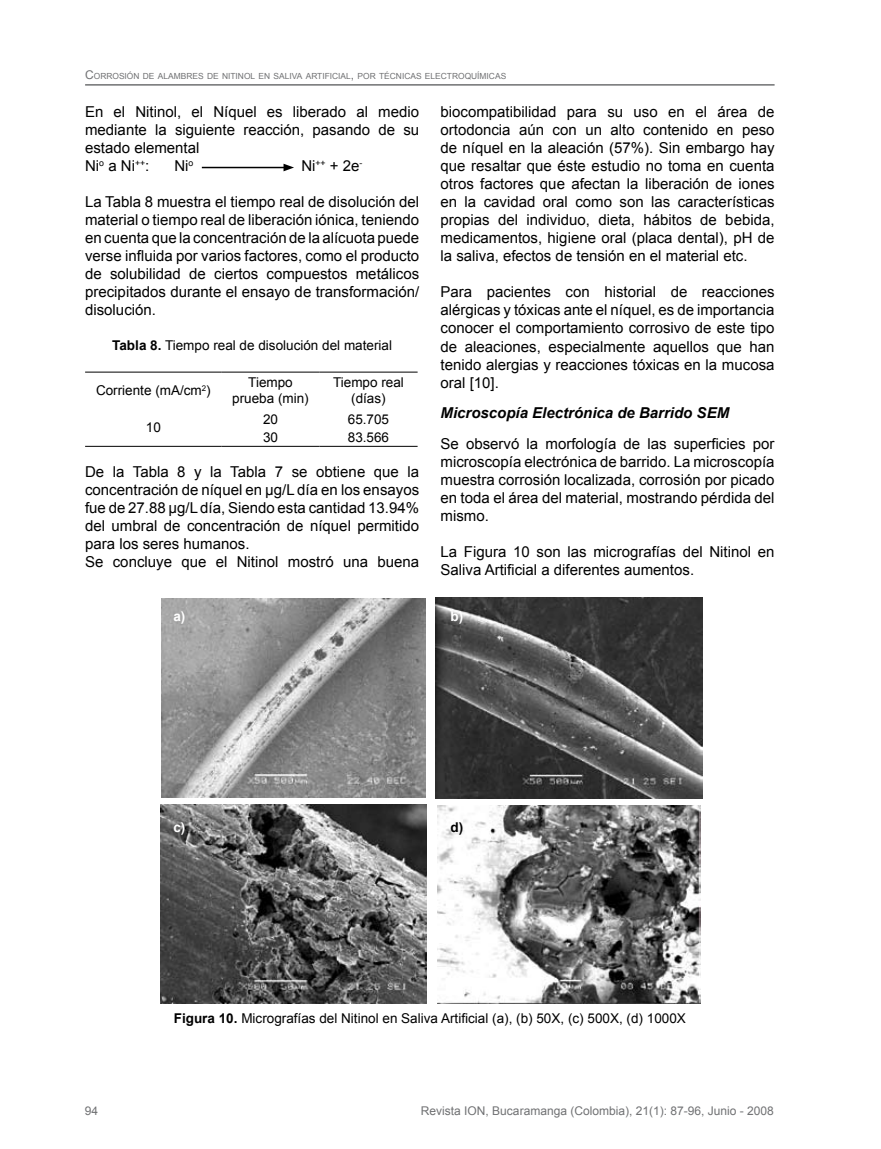
<style>
.page{position:relative;width:881px;height:1149px;background:#fff}
.page>*{position:absolute;margin:0;border:0;box-sizing:border-box;transform-origin:0 0}
.t1{font:15px/18px "Arial";color:#000;text-align:justify}
.t2{font:italic 700 15px "Arial";color:#000}
.t3{font:13.5px/16.2px "Arial";color:#000;text-align:center}
.t4{font:700 13.5px "Arial";color:#fff}
.t5{font:700 13.5px "Arial";color:#000}
.t6{font:12px "Arial";color:#707173}
.t7{font:8.4px "Arial";color:#707173}
.s1{font-size:12px}
.s2{font-weight:700}
</style>
<div class="page">
<hr style="left:85px;top:84px;width:689px;height:2px;background:#707173">
<hr style="left:202px;top:167px;width:84px;height:1px;background:#000">
<svg style="left:283px;top:164px;width:11px;height:7px"></svg>
<hr style="left:85px;top:372px;width:136px;height:1px;background:#000">
<hr style="left:221px;top:372px;width:98px;height:1px;background:#000">
<hr style="left:319px;top:372px;width:98px;height:1px;background:#000">
<hr style="left:85px;top:446px;width:136px;height:1px;background:#000">
<hr style="left:221px;top:446px;width:98px;height:1px;background:#000">
<hr style="left:319px;top:446px;width:98px;height:1px;background:#000">
<img style="left:161px;top:598px;width:264px;height:199px">
<img style="left:435px;top:597px;width:267px;height:201px">
<img style="left:160px;top:804px;width:266px;height:199px">
<img style="left:437px;top:805px;width:263px;height:197px">
<p class="t7" style="left:85px;top:70px;width:422px"><span class="s1">C</span>ORROSIÓN DE ALAMBRES DE NITINOL EN SALIVA ARTIFICIAL<span class="s1">,</span> POR TÉCNICAS ELECTROQUÍMICAS</p>
<p class="t1" style="left:85px;top:103px;width:335px;text-align:left">En el Nitinol, el Níquel es liberado al medio mediante la siguiente reacción, pasando de su estado elemental<br>Ni<sup>o</sup> a Ni<sup>++</sup>:</p>
<p class="t1" style="left:440px;top:103px;width:335px">biocompatibilidad para su uso en el área de ortodoncia aún con un alto contenido en peso de níquel en la aleación (57%). Sin embargo hay que resaltar que éste estudio no toma en cuenta otros factores que afectan la liberación de iones en la cavidad oral como son las características propias del individuo, dieta, hábitos de bebida, medicamentos, higiene oral (placa dental), pH de la saliva, efectos de tensión en el material etc.</p>
<p class="t1" style="left:440px;top:283px;width:335px">Para pacientes con historial de reacciones alérgicas y tóxicas ante el níquel, es de importancia conocer el comportamiento corrosivo de este tipo de aleaciones, especialmente aquellos que han tenido alergias y reacciones tóxicas en la mucosa oral [10].</p>
<p class="t2" style="left:440px;top:403px;width:290px">Microscopía Electrónica de Barrido SEM</p>
<p class="t1" style="left:440px;top:435px;width:335px">Se observó la morfología de las superficies por microscopía electrónica de barrido. La microscopía muestra corrosión localizada, corrosión por picado en toda el área del material, mostrando pérdida del mismo.</p>
<p class="t1" style="left:440px;top:543px;width:335px">La Figura 10 son las micrografías del Nitinol en<br>Saliva Artificial a diferentes aumentos.</p>
<p class="t1" style="left:174px;top:157px;width:21px">Ni<sup>o</sup></p>
<p class="t1" style="left:301px;top:157px;width:63px">Ni<sup>++</sup> + 2e<sup>-</sup></p>
<p class="t1" style="left:85px;top:193px;width:335px">La Tabla 8 muestra el tiempo real de disolución del material o tiempo real de liberación iónica, teniendo en cuenta que la concentración de la alícuota puede verse influida por varios factores, como el producto de solubilidad de ciertos compuestos metálicos precipitados durante el ensayo de transformación/ disolución.</p>
<p class="t3" style="left:112px;top:337px;width:281px"><span class="s2">Tabla 8.</span> Tiempo real de disolución del material</p>
<p class="t3" style="left:96px;top:382px;width:116px">Corriente (mA/cm<sup>2</sup>)</p>
<p class="t3" style="left:232px;top:374px;width:78px">Tiempo prueba (min)</p>
<p class="t3" style="left:333px;top:374px;width:72px">Tiempo real (días)</p>
<p class="t3" style="left:146px;top:419px;width:17px">10</p>
<p class="t3" style="left:263px;top:410px;width:17px">20</p>
<p class="t3" style="left:348px;top:410px;width:43px">65.705</p>
<p class="t3" style="left:263px;top:429px;width:17px">30</p>
<p class="t3" style="left:348px;top:429px;width:43px">83.566</p>
<p class="t1" style="left:85px;top:462px;width:335px;text-align:left">De la Tabla 8 y la Tabla 7 se obtiene que la concentración de níquel en µg/L día en los ensayos fue de 27.88 µg/L día, Siendo esta cantidad 13.94% del umbral de concentración de níquel permitido para los seres humanos.<br>Se concluye que el Nitinol mostró una buena</p>
<p class="t4" style="left:173px;top:607px;width:14px">a)</p>
<p class="t4" style="left:173px;top:818px;width:14px">c)</p>
<p class="t4" style="left:450px;top:607px;width:14px">b)</p>
<p class="t5" style="left:450px;top:818px;width:14px">d)</p>
<p class="t3" style="left:174px;top:1009px;width:513px"><span class="s2">Figura 10.</span> Micrografías del Nitinol en Saliva Artificial (a), (b) 50X, (c) 500X, (d) 1000X</p>
<p class="t6" style="left:85px;top:1102px;width:15px">94</p>
<p class="t6" style="left:420px;top:1102px;width:354px">Revista ION, Bucaramanga (Colombia), 21(1): 87-96, Junio - 2008</p>
</div>
